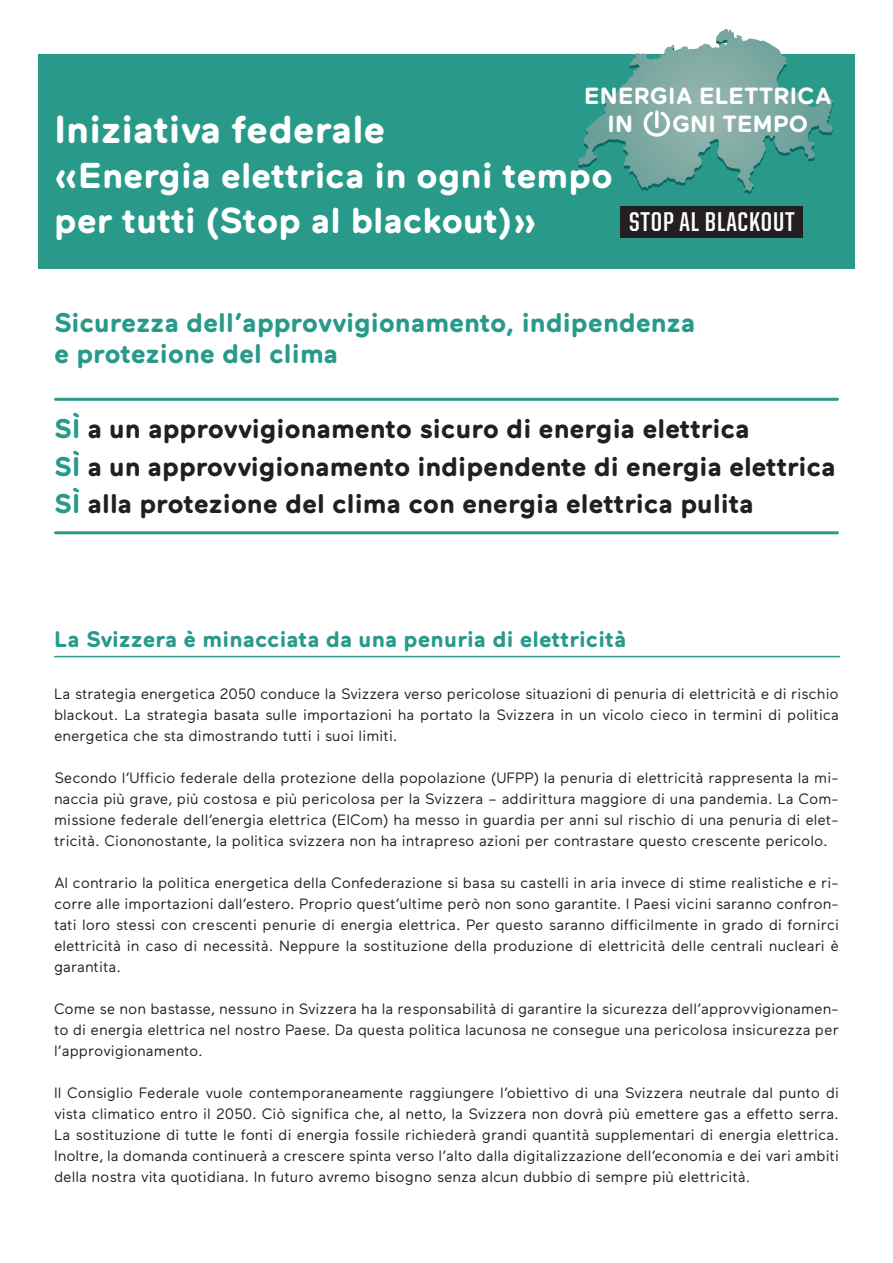
<style>
.page{position:relative;width:893px;height:1263px;background:#fff}
.page>*{position:absolute;margin:0;border:0;box-sizing:border-box;transform-origin:0 0}
.t1{font:700 39px "Maax Rounded";letter-spacing:-.005em;color:#fff}
.t2{font:700 36px "Maax Rounded";letter-spacing:-.005em;color:#fff}
.t3{font:700 27.3px "United Sans Cond";letter-spacing:.03em;color:#fff}
.t4{font:700 27px "Maax Rounded";letter-spacing:-.005em;color:#231f20}
.t5{font:700 27px/31.5px "Maax Rounded";letter-spacing:-.005em;color:#299a8a}
.t6{font:700 23.4px/28px "Maax Rounded";color:#fff}
.t7{font:700 22.5px "Maax Rounded";color:#299a8a}
.t8{font:15px/21px "Maax Rounded";color:#231f20;text-align:justify}
.s1{color:#299a8a}
</style>
<div class="page">
<div style="left:38px;top:54px;width:817px;height:214px;background:#299a8a"></div>
<div style="left:620px;top:207px;width:183px;height:31px;background:#231f20"></div>
<svg style="left:578px;top:29px;width:255px;height:165px"></svg>
<hr style="left:655px;top:110px;width:3px;height:18px;background:#fff;border-radius:2px">
<hr style="left:56px;top:398px;width:781px;height:3px;background:#299a8a">
<hr style="left:56px;top:531px;width:781px;height:3px;background:#299a8a">
<hr style="left:55px;top:656px;width:784px;height:1px;background:#299a8a">
<p class="t6" style="left:607px;top:81px;width:226px;text-indent:-23px">ENERGIA ELETTRICA<br>IN</p>
<p class="t1" style="left:54px;top:106px;width:333px">Iniziativa federale</p>
<p class="t2" style="left:54px;top:154px;width:561px">«Energia elettrica in ogni tempo</p>
<p class="t2" style="left:54px;top:199px;width:485px">per tutti (Stop al blackout)»</p>
<p class="t6" style="left:672px;top:109px;width:137px">GNI TEMPO</p>
<p class="t3" style="left:629px;top:208px;width:167px">STOP AL BLACKOUT</p>
<p class="t5" style="left:54px;top:306px;width:643px">Sicurezza dell’approvvigionamento, indipendenza e protezione del clima</p>
<p class="t4" style="left:54px;top:413px;width:697px"><span class="s1">SÌ</span> a un approvvigionamento sicuro di energia elettrica</p>
<p class="t4" style="left:54px;top:450px;width:783px"><span class="s1">SÌ</span> a un approvvigionamento indipendente di energia elettrica</p>
<p class="t4" style="left:54px;top:488px;width:701px"><span class="s1">SÌ</span> alla protezione del clima con energia elettrica pulita</p>
<p class="t7" style="left:54px;top:625px;width:574px">La Svizzera è minacciata da una penuria di elettricità</p>
<p class="t8" style="left:54px;top:683px;width:787px">La strategia energetica 2050 conduce la Svizzera verso pericolose situazioni di penuria di elettricità e di rischio blackout. La strategia basata sulle importazioni ha portato la Svizzera in un vicolo cieco in termini di politica energetica che sta dimostrando tutti i suoi limiti.</p>
<p class="t8" style="left:54px;top:767px;width:786px">Secondo l’Ufficio federale della protezione della popolazione (UFPP) la penuria di elettricità rappresenta la mi&shy;naccia più grave, più costosa e più pericolosa per la Svizzera – addirittura maggiore di una pandemia. La Com&shy;missione federale dell’energia elettrica (ElCom) ha messo in guardia per anni sul rischio di una penuria di elet&shy;tricità. Ciononostante, la politica svizzera non ha intrapreso azioni per contrastare questo crescente pericolo.</p>
<p class="t8" style="left:54px;top:872px;width:786px">Al contrario la politica energetica della Confederazione si basa su castelli in aria invece di stime realistiche e ri&shy;corre alle importazioni dall’estero. Proprio quest’ultime però non sono garantite. I Paesi vicini saranno confron&shy;tati loro stessi con crescenti penurie di energia elettrica. Per questo saranno difficilmente in grado di fornirci elettricità in caso di necessità. Neppure la sostituzione della produzione di elettricità delle centrali nucleari è garantita.</p>
<p class="t8" style="left:54px;top:998px;width:786px">Come se non bastasse, nessuno in Svizzera ha la responsabilità di garantire la sicurezza dell’approvvigionamen&shy;to di energia elettrica nel nostro Paese. Da questa politica lacunosa ne consegue una pericolosa insicurezza per l’approvigionamento.</p>
<p class="t8" style="left:54px;top:1082px;width:786px">Il Consiglio Federale vuole contemporaneamente raggiungere l’obiettivo di una Svizzera neutrale dal punto di vista climatico entro il 2050. Ciò significa che, al netto, la Svizzera non dovrà più emettere gas a effetto serra.<br>La sostituzione di tutte le fonti di energia fossile richiederà grandi quantità supplementari di energia elettrica.<br>Inoltre, la domanda continuerà a crescere spinta verso l’alto dalla digitalizzazione dell’economia e dei vari ambiti della nostra vita quotidiana. In futuro avremo bisogno senza alcun dubbio di sempre più elettricità.</p>
</div>
